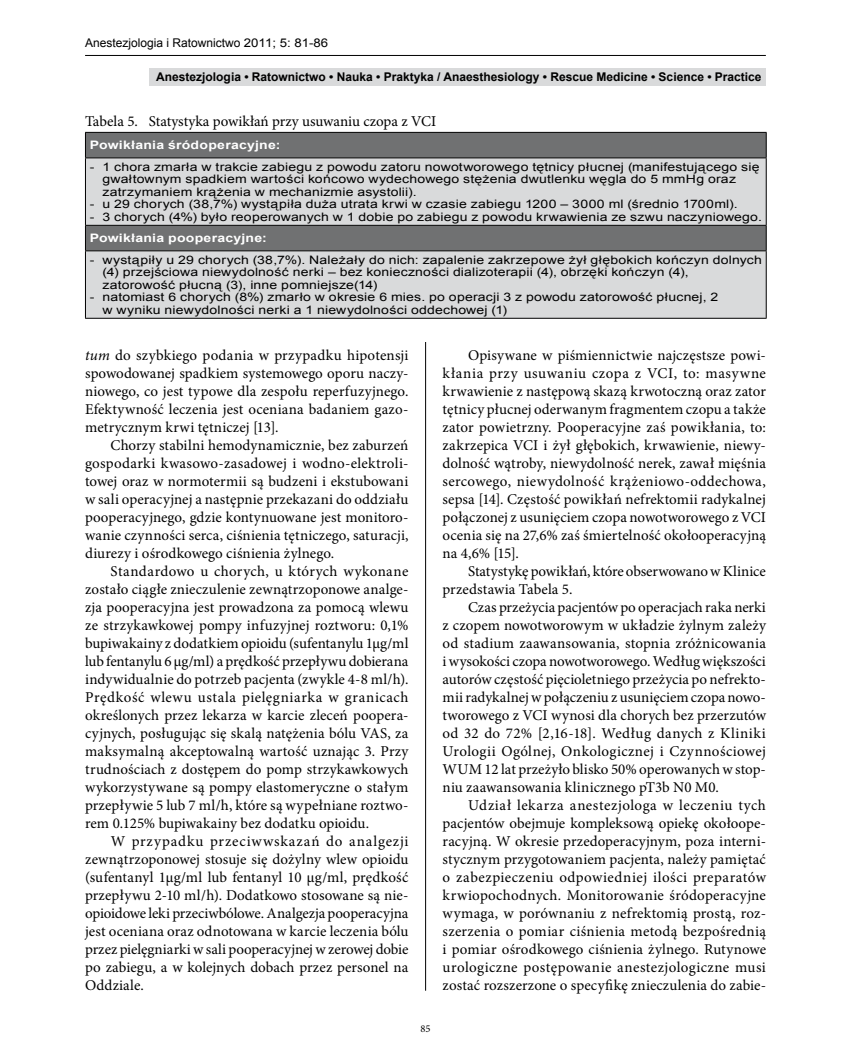
<style>
.page{position:relative;width:851px;height:1063px;background:#fff}
.page>*{position:absolute;margin:0;border:0;box-sizing:border-box;transform-origin:0 0}
.t1{font:15px/18px "Minion Pro";letter-spacing:.005em;color:#000;text-align:justify}
.t2{font:700 12px "Arial";color:#000}
.t3{font:12px "Arial";color:#000}
.t4{font:11.7px/12.6px "Arial";letter-spacing:.015em;color:#000;scale:1.2 1}
.t5{font:700 11.7px "Arial";letter-spacing:.02em;color:#fff;scale:1.2 1}
.t6{font:10.5px "Minion Pro";color:#000}
.s1{font-style:italic}
</style>
<div class="page">
<hr style="left:425px;top:111px;width:1px;height:880px;background:#000">
<hr style="left:85px;top:55px;width:680px;height:1px;background:#000">
<div style="left:149px;top:68px;width:616px;height:17px;background:#d9dadb"></div>
<div style="left:85px;top:111px;width:680px;height:231px;background:#fff"></div>
<div style="left:86px;top:133px;width:679px;height:25px;background:#707172"></div>
<svg style="left:86px;top:159px;width:679px;height:159px;background:#c7c8c9"></svg>
<hr style="left:85px;top:132px;width:681px;height:1px;background:#000">
<svg style="left:85px;top:133px;width:1px;height:25px"></svg>
<svg style="left:765px;top:133px;width:1px;height:25px"></svg>
<hr style="left:85px;top:158px;width:681px;height:1px;background:#000">
<hr style="left:85px;top:158px;width:1px;height:67px;background:#000">
<hr style="left:765px;top:158px;width:1px;height:67px;background:#000">
<hr style="left:85px;top:225px;width:681px;height:1px;background:#000">
<svg style="left:85px;top:226px;width:1px;height:24px"></svg>
<svg style="left:765px;top:226px;width:1px;height:24px"></svg>
<hr style="left:85px;top:250px;width:681px;height:1px;background:#000">
<hr style="left:85px;top:251px;width:1px;height:67px;background:#000">
<hr style="left:765px;top:251px;width:1px;height:67px;background:#000">
<hr style="left:85px;top:318px;width:681px;height:1px;background:#000">
<p class="t3" style="left:85px;top:35px;width:244px">Anestezjologia i Ratownictwo 2011; 5: 81-86</p>
<p class="t2" style="left:156px;top:69px;width:606px">Anestezjologia • Ratownictwo • Nauka • Praktyka / Anaesthesiology • Rescue Medicine • Science • Practice</p>
<p class="t1" style="left:85px;top:112px;width:353px">Tabela 5. Statystyka powikłań przy usuwaniu czopa z VCI</p>
<p class="t5" style="left:90px;top:138px;width:160px">Powikłania śródoperacyjne:</p>
<p class="t4" style="left:102px;top:160px;width:549px;text-indent:-13px">- 1 chora zmarła w trakcie zabiegu z powodu zatoru nowotworowego tętnicy płucnej (manifestującego się gwałtownym spadkiem wartości końcowo wydechowego stężenia dwutlenku węgla do 5 mmHg oraz zatrzymaniem krążenia w mechanizmie asystolii).</p>
<p class="t4" style="left:90px;top:198px;width:541px">- u 29 chorych (38,7%) wystąpiła duża utrata krwi w czasie zabiegu 1200 – 3000 ml (średnio 1700ml).</p>
<p class="t4" style="left:90px;top:211px;width:561px">- 3 chorych (4%) było reoperowanych w 1 dobie po zabiegu z powodu krwawienia ze szwu naczyniowego.</p>
<p class="t5" style="left:90px;top:231px;width:149px">Powikłania pooperacyjne:</p>
<p class="t4" style="left:102px;top:253px;width:551px;text-indent:-13px">- wystąpiły u 29 chorych (38,7%). Należały do nich: zapalenie zakrzepowe żył głębokich kończyn dolnych (4) przejściowa niewydolność nerki – bez konieczności dializoterapii (4), obrzęki kończyn (4), zatorowość płucną (3), inne pomniejsze(14)</p>
<p class="t4" style="left:102px;top:291px;width:514px;text-indent:-13px">- natomiast 6 chorych (8%) zmarło w okresie 6 mies. po operacji 3 z powodu zatorowość płucnej, 2 w wyniku niewydolności nerki a 1 niewydolności oddechowej (1)</p>
<p class="t1" style="left:85px;top:346px;width:325px"><span class="s1">tum</span> do szybkiego podania w przypadku hipotensji spowodowanej spadkiem systemowego oporu naczy&shy;niowego, co jest typowe dla zespołu reperfuzyjnego.<br>Efektywność leczenia jest oceniana badaniem gazo&shy;metrycznym krwi tętniczej [13].</p>
<p class="t1" style="left:85px;top:436px;width:325px;text-indent:26px">Chorzy stabilni hemodynamicznie, bez zaburzeń gospodarki kwasowo-zasadowej i wodno-elektroli&shy;towej oraz w normotermii są budzeni i ekstubowani w sali operacyjnej a następnie przekazani do oddziału pooperacyjnego, gdzie kontynuowane jest monitoro&shy;wanie czynności serca, ciśnienia tętniczego, saturacji, diurezy i ośrodkowego ciśnienia żylnego.</p>
<p class="t1" style="left:85px;top:562px;width:325px;text-indent:26px">Standardowo u chorych, u których wykonane zostało ciągłe znieczulenie zewnątrzoponowe analge&shy;zja pooperacyjna jest prowadzona za pomocą wlewu ze strzykawkowej pompy infuzyjnej roztworu: 0,1% bupiwakainy z dodatkiem opioidu (sufentanylu 1µg/ml lub fentanylu 6 μg/ml) a prędkość przepływu dobierana indywidualnie do potrzeb pacjenta (zwykle 4-8 ml/h).<br>Prędkość wlewu ustala pielęgniarka w granicach określonych przez lekarza w karcie zleceń poopera&shy;cyjnych, posługując się skalą natężenia bólu VAS, za maksymalną akceptowalną wartość uznając 3. Przy trudnościach z dostępem do pomp strzykawkowych wykorzystywane są pompy elastomeryczne o stałym przepływie 5 lub 7 ml/h, które są wypełniane roztwo&shy;rem 0.125% bupiwakainy bez dodatku opioidu.</p>
<p class="t1" style="left:85px;top:832px;width:325px;text-indent:26px">W przypadku przeciwwskazań do analgezji zewnątrzoponowej stosuje się dożylny wlew opioidu (sufentanyl 1µg/ml lub fentanyl 10 μg/ml, prędkość przepływu 2-10 ml/h). Dodatkowo stosowane są nie&shy;opioidowe leki przeciwbólowe. Analgezja pooperacyjna jest oceniana oraz odnotowana w karcie leczenia bólu przez pielęgniarki w sali pooperacyjnej w zerowej dobie po zabiegu, a w kolejnych dobach przez personel na Oddziale.</p>
<p class="t1" style="left:442px;top:346px;width:325px;text-indent:26px">Opisywane w piśmiennictwie najczęstsze powi&shy;kłania przy usuwaniu czopa z VCI, to: masywne krwawienie z następową skazą krwotoczną oraz zator tętnicy płucnej oderwanym fragmentem czopu a także zator powietrzny. Pooperacyjne zaś powikłania, to: zakrzepica VCI i żył głębokich, krwawienie, niewy&shy;dolność wątroby, niewydolność nerek, zawał mięśnia sercowego, niewydolność krążeniowo-oddechowa, sepsa [14]. Częstość powikłań nefrektomii radykalnej połączonej z usunięciem czopa nowotworowego z VCI ocenia się na 27,6% zaś śmiertelność okołooperacyjną na 4,6% [15].</p>
<p class="t1" style="left:442px;top:562px;width:325px;text-indent:26px">Statystykę powikłań, które obserwowano wKlinice przedstawia Tabela 5.</p>
<p class="t1" style="left:442px;top:598px;width:325px;text-indent:26px">Czas przeżycia pacjentów po operacjach raka nerki z czopem nowotworowym w układzie żylnym zależy od stadium zaawansowania, stopnia zróżnicowania iwysokości czopa nowotworowego. Według większości autorów częstość pięcioletniego przeżycia po nefrekto&shy;mii radykalnej wpołączeniu z usunięciem czopa nowo&shy;tworowego z VCI wynosi dla chorych bez przerzutów od 32 do 72% [2,16-18]. Według danych z Kliniki Urologii Ogólnej, Onkologicznej i Czynnościowej WUM 12 lat przeżyło blisko 50% operowanych w stop&shy;niu zaawansowania klinicznego pT3b N0 M0.</p>
<p class="t1" style="left:442px;top:796px;width:325px;text-indent:26px">Udział lekarza anestezjologa w leczeniu tych pacjentów obejmuje kompleksową opiekę okołoope&shy;racyjną. W okresie przedoperacyjnym, poza interni&shy;stycznym przygotowaniem pacjenta, należy pamiętać o zabezpieczeniu odpowiedniej ilości preparatów krwiopochodnych. Monitorowanie śródoperacyjne wymaga, w porównaniu z nefrektomią prostą, roz&shy;szerzenia o pomiar ciśnienia metodą bezpośrednią i pomiar ośrodkowego ciśnienia żylnego. Rutynowe urologiczne postępowanie anestezjologiczne musi zostać rozszerzone o specyfikę znieczulenia do zabie-</p>
<p class="t6" style="left:420px;top:1022px;width:12px">85</p>
</div>
